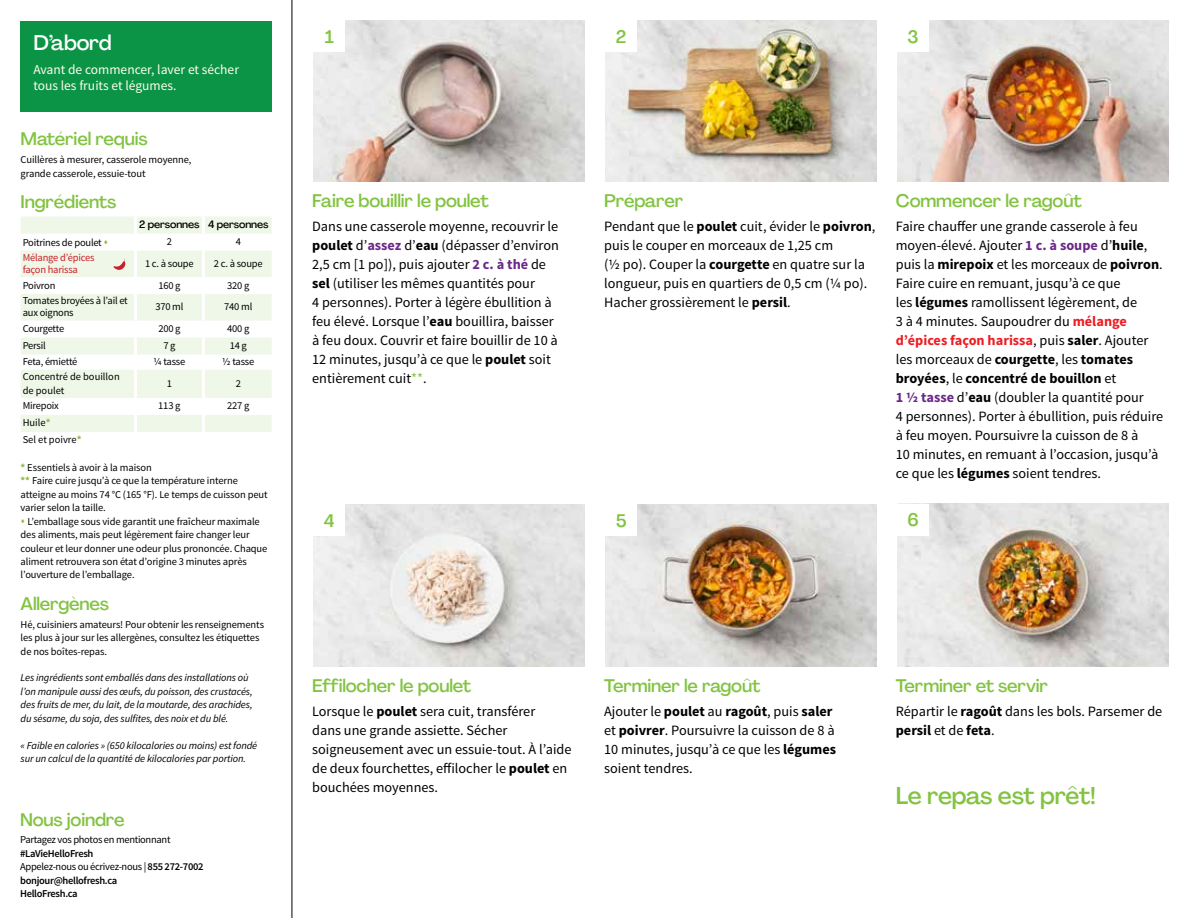
<style>
.page{position:relative;width:1188px;height:918px;background:#fff}
.page>*{position:absolute;margin:0;border:0;box-sizing:border-box;transform-origin:0 0}
.t1{font:500 24px "Agrandir";letter-spacing:-.02em;color:#82c341}
.t2{font:500 21px "Agrandir";letter-spacing:-.01em;color:#fff}
.t3{font:500 18px "Agrandir";letter-spacing:-.01em;color:#82c341}
.t4{font:14.25px/19px "Source Sans Pro";color:#000}
.t5{font:13.5px/16.2px "Source Sans Pro";color:#fffdec}
.t6{font:10.5px/13.5px "Source Sans Pro";letter-spacing:-.01em;color:#000}
.t7{font:italic 10.5px/13.5px "Source Sans Pro";letter-spacing:-.01em;color:#000}
.t8{font:600 10.5px/13.5px "Source Sans Pro";letter-spacing:-.03em;color:#000}
.t9{font:10.5px "Source Sans Pro";letter-spacing:-.03em;color:#000}
.t10{font:10.5px/12px "Source Sans Pro";letter-spacing:-.02em;color:#c82027}
.t11{font:500 10.5px "Agrandir";letter-spacing:-.01em;color:#000}
.s1{color:#8cba42}
.s2{font-weight:700;color:#8cba42}
.s3{font-weight:400}
.s4{font-weight:700}
.s5{font-weight:700;color:#6c2888}
.s6{color:#82c341}
.s7{font-weight:700;color:#ed1d24}
</style>
<div class="page">
<hr style="left:292px;top:0;width:1px;height:918px;background:#000">
<svg style="left:21px;top:217px;width:251px;height:215px;fill:#eff7e8"></svg>
<hr style="left:134px;top:217px;width:3px;height:17px;background:#fff">
<hr style="left:202px;top:217px;width:3px;height:17px;background:#fff">
<hr style="left:134px;top:234px;width:3px;height:17px;background:#fff">
<hr style="left:202px;top:234px;width:3px;height:17px;background:#fff">
<hr style="left:134px;top:251px;width:3px;height:26px;background:#fff">
<hr style="left:202px;top:251px;width:3px;height:26px;background:#fff">
<hr style="left:134px;top:277px;width:3px;height:17px;background:#fff">
<hr style="left:202px;top:277px;width:3px;height:17px;background:#fff">
<hr style="left:134px;top:294px;width:3px;height:27px;background:#fff">
<hr style="left:202px;top:294px;width:3px;height:27px;background:#fff">
<hr style="left:134px;top:321px;width:3px;height:17px;background:#fff">
<hr style="left:202px;top:321px;width:3px;height:17px;background:#fff">
<hr style="left:134px;top:338px;width:3px;height:17px;background:#fff">
<hr style="left:202px;top:338px;width:3px;height:17px;background:#fff">
<hr style="left:134px;top:355px;width:3px;height:15px;background:#fff">
<hr style="left:202px;top:355px;width:3px;height:15px;background:#fff">
<hr style="left:134px;top:370px;width:3px;height:28px;background:#fff">
<hr style="left:202px;top:370px;width:3px;height:28px;background:#fff">
<hr style="left:134px;top:398px;width:3px;height:17px;background:#fff">
<hr style="left:202px;top:398px;width:3px;height:17px;background:#fff">
<hr style="left:134px;top:415px;width:3px;height:17px;background:#fff">
<hr style="left:202px;top:415px;width:3px;height:17px;background:#fff">
<svg style="left:113px;top:259px;width:12px;height:14px"></svg>
<div style="left:21px;top:21px;width:251px;height:91px;background:#0b9446"></div>
<img style="left:313px;top:504px;width:272px;height:162px">
<div style="left:313px;top:504px;width:32px;height:32px;background:#fff"></div>
<img style="left:605px;top:504px;width:272px;height:162px">
<div style="left:605px;top:504px;width:32px;height:32px;background:#fff"></div>
<img style="left:897px;top:504px;width:272px;height:162px">
<div style="left:897px;top:504px;width:32px;height:32px;background:#fff"></div>
<img style="left:313px;top:20px;width:272px;height:161px">
<div style="left:313px;top:20px;width:32px;height:32px;background:#fff"></div>
<img style="left:605px;top:20px;width:272px;height:161px">
<div style="left:605px;top:20px;width:32px;height:32px;background:#fff"></div>
<img style="left:897px;top:20px;width:272px;height:161px">
<div style="left:897px;top:20px;width:32px;height:32px;background:#fff"></div>
<h2 class="t2" style="left:33px;top:29px;width:80px">D’abord</h2>
<p class="t5" style="left:33px;top:62px;width:207px">Avant de commencer, laver et sécher tous les fruits et légumes.</p>
<p class="t3" style="left:21px;top:128px;width:129px">Matériel requis</p>
<p class="t6" style="left:21px;top:153px;width:172px">Cuillères à mesurer, casserole moyenne, grande casserole, essuie-tout</p>
<p class="t3" style="left:21px;top:191px;width:97px">Ingrédients</p>
<p class="t11" style="left:139px;top:218px;width:131px">2 personnes 4 personnes</p>
<p class="t6" style="left:23px;top:236px;width:87px">Poitrines de poulet <span class="s1">▲</span></p>
<p class="t6" style="left:167px;top:235px;width:7px">2</p>
<p class="t6" style="left:236px;top:235px;width:7px">4</p>
<p class="t10" style="left:23px;top:252px;width:73px">Mélange d’épices façon harissa</p>
<p class="t6" style="left:145px;top:257px;width:50px">1 c. à soupe</p>
<p class="t6" style="left:214px;top:257px;width:50px">2 c. à soupe</p>
<p class="t6" style="left:23px;top:279px;width:34px">Poivron</p>
<p class="t6" style="left:158px;top:279px;width:24px">160 g</p>
<p class="t6" style="left:227px;top:279px;width:24px">320 g</p>
<p class="t6" style="left:23px;top:295px;width:107px;line-height:12px">Tomates broyées à l’ail et aux oignons</p>
<p class="t6" style="left:155px;top:300px;width:30px">370 ml</p>
<p class="t6" style="left:224px;top:300px;width:30px">740 ml</p>
<p class="t6" style="left:23px;top:322px;width:43px">Courgette</p>
<p class="t6" style="left:158px;top:322px;width:24px">200 g</p>
<p class="t6" style="left:227px;top:322px;width:24px">400 g</p>
<p class="t6" style="left:23px;top:339px;width:25px">Persil</p>
<p class="t6" style="left:163px;top:339px;width:14px">7 g</p>
<p class="t6" style="left:230px;top:339px;width:19px">14 g</p>
<p class="t9" style="left:23px;top:355px;width:56px">Feta, émietté</p>
<p class="t6" style="left:154px;top:355px;width:33px">¼ tasse</p>
<p class="t6" style="left:222px;top:355px;width:34px">½ tasse</p>
<p class="t6" style="left:23px;top:370px;width:99px">Concentré de bouillon de poulet</p>
<p class="t6" style="left:167px;top:377px;width:7px">1</p>
<p class="t6" style="left:236px;top:377px;width:7px">2</p>
<p class="t6" style="left:23px;top:399px;width:38px">Mirepoix</p>
<p class="t6" style="left:158px;top:399px;width:24px">113 g</p>
<p class="t6" style="left:227px;top:399px;width:24px">227 g</p>
<p class="t6" style="left:23px;top:415px;width:60px;line-height:17px">Huile<span class="s2">*<br></span>Sel et poivre<span class="s2">*</span></p>
<p class="t6" style="left:21px;top:461px;width:249px"><span class="s2">*</span> Essentiels à avoir à la maison<br><span class="s2">**</span> Faire cuire jusqu’à ce que la température interne atteigne au moins 74 °C (165 °F). Le temps de cuisson peut varier selon la taille.</p>
<p class="t6" style="left:21px;top:515px;width:248px"><span class="s1">▲</span> L’emballage sous vide garantit une fraîcheur maximale des aliments, mais peut légèrement faire changer leur couleur et leur donner une odeur plus prononcée. Chaque aliment retrouvera son état d’origine 3 minutes après l’ouverture de l’emballage.</p>
<p class="t3" style="left:21px;top:593px;width:90px">Allergènes</p>
<p class="t6" style="left:21px;top:618px;width:245px">Hé, cuisiniers amateurs! Pour obtenir les renseignements les plus à jour sur les allergènes, consultez les étiquettes de nos boîtes-repas.</p>
<p class="t7" style="left:21px;top:671px;width:234px">Les ingrédients sont emballés dans des installations où l’on manipule aussi des œufs, du poisson, des crustacés, des fruits de mer, du lait, de la moutarde, des arachides, du sésame, du soja, des sulfites, des noix et du blé.</p>
<p class="t7" style="left:21px;top:738px;width:238px">« Faible en calories » (650 kilocalories ou moins) est fondé sur un calcul de la quantité de kilocalories par portion.</p>
<p class="t3" style="left:20px;top:808px;width:106px">Nous joindre</p>
<p class="t9" style="left:20px;top:833px;width:152px">Partagez vos photos en mentionnant</p>
<p class="t8" style="left:20px;top:847px;width:185px">#LaVieHelloFresh<br><span class="s3">Appelez-nous ou écrivez-nous |</span> 855 272-7002 bonjour@hellofresh.ca<br>HelloFresh.ca</p>
<p class="t3" style="left:325px;top:26px;width:11px">1</p>
<p class="t3" style="left:616px;top:25px;width:12px">2</p>
<p class="t3" style="left:908px;top:25px;width:13px">3</p>
<p class="t3" style="left:312px;top:190px;width:178px">Faire bouillir le poulet</p>
<p class="t4" style="left:312px;top:217px;width:248px">Dans une casserole moyenne, recouvrir le <span class="s4">poulet</span> d’<span class="s5">assez</span> d’<span class="s4">eau</span> (dépasser d’environ 2,5 cm [1 po]), puis ajouter <span class="s5">2 c. à thé</span> de <span class="s4">sel</span> (utiliser les mêmes quantités pour<br>4 personnes). Porter à légère ébullition à feu élevé. Lorsque l’<span class="s4">eau</span> bouillira, baisser à feu doux. Couvrir et faire bouillir de 10 à 12 minutes, jusqu’à ce que le <span class="s4">poulet</span> soit entièrement cuit<span class="s6">**</span>.</p>
<p class="t3" style="left:604px;top:190px;width:81px">Préparer</p>
<p class="t4" style="left:604px;top:217px;width:273px">Pendant que le <span class="s4">poulet</span> cuit, évider le <span class="s4">poivron</span>, puis le couper en morceaux de 1,25 cm<br>(½ po). Couper la <span class="s4">courgette</span> en quatre sur la longueur, puis en quartiers de 0,5 cm (¼ po).<br>Hacher grossièrement le <span class="s4">persil</span>.</p>
<p class="t3" style="left:896px;top:190px;width:188px">Commencer le ragoût</p>
<p class="t4" style="left:896px;top:217px;width:269px">Faire chauffer une grande casserole à feu moyen-élevé. Ajouter <span class="s5">1 c. à soupe</span> d’<span class="s4">huile</span>, puis la <span class="s4">mirepoix</span> et les morceaux de <span class="s4">poivron</span>.<br>Faire cuire en remuant, jusqu’à ce que<br>les <span class="s4">légumes</span> ramollissent légèrement, de<br>3 à 4 minutes. Saupoudrer du <span class="s7">mélange d’épices façon harissa</span>, puis <span class="s4">saler</span>. Ajouter les morceaux de <span class="s4">courgette</span>, les <span class="s4">tomates broyées</span>, le <span class="s4">concentré de bouillon</span> et<br><span class="s5">1 ½ tasse</span> d’<span class="s4">eau</span> (doubler la quantité pour<br>4 personnes). Porter à ébullition, puis réduire à feu moyen. Poursuivre la cuisson de 8 à<br>10 minutes, en remuant à l’occasion, jusqu’à ce que les <span class="s4">légumes</span> soient tendres.</p>
<p class="t3" style="left:324px;top:509px;width:12px">4</p>
<p class="t3" style="left:616px;top:509px;width:12px">5</p>
<p class="t3" style="left:907px;top:509px;width:13px">6</p>
<p class="t3" style="left:312px;top:675px;width:161px">Effilocher le poulet</p>
<p class="t4" style="left:312px;top:702px;width:261px">Lorsque le <span class="s4">poulet</span> sera cuit, transférer<br>dans une grande assiette. Sécher soigneusement avec un essuie-tout. À l’aide de deux fourchettes, effilocher le <span class="s4">poulet</span> en bouchées moyennes.</p>
<p class="t3" style="left:604px;top:675px;width:158px">Terminer le ragoût</p>
<p class="t4" style="left:604px;top:702px;width:233px">Ajouter le <span class="s4">poulet</span> au <span class="s4">ragoût</span>, puis <span class="s4">saler </span>et <span class="s4">poivrer</span>. Poursuivre la cuisson de 8 à 10 minutes, jusqu’à ce que les <span class="s4">légumes </span>soient tendres.</p>
<p class="t3" style="left:896px;top:675px;width:154px">Terminer et servir</p>
<p class="t4" style="left:896px;top:702px;width:268px">Répartir le <span class="s4">ragoût</span> dans les bols. Parsemer de <span class="s4">persil</span> et de <span class="s4">feta</span>.</p>
<h1 class="t1" style="left:896px;top:781px;width:202px">Le repas est prêt!</h1>
</div>
